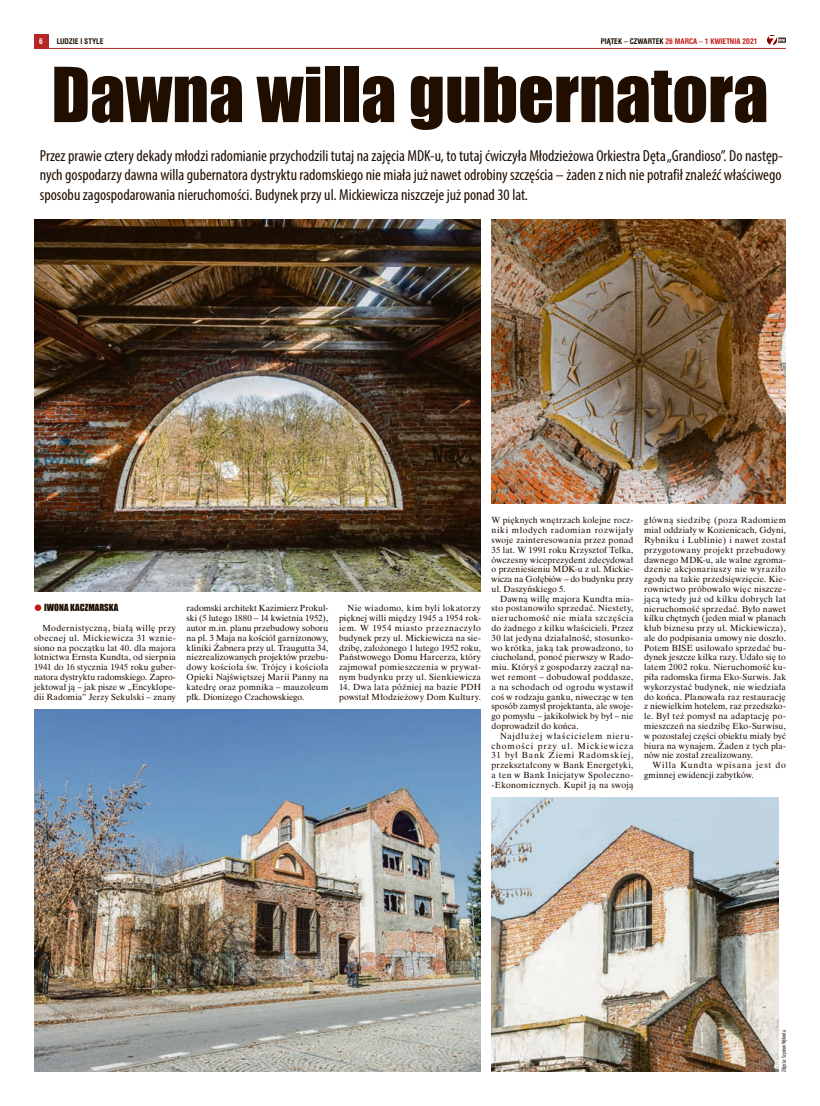
<style>
.page{position:relative;width:820px;height:1106px;background:#fff}
.page>*{position:absolute;margin:0;border:0;box-sizing:border-box;transform-origin:0 0}
.t1{font:70px "Impact";color:#200e00}
.t2{font:condensed 16px/19.2px "Myriad Pro";color:#200e00;text-align:justify}
.t3{font:9px "Impact CE";color:#200e00}
.t4{font:8.5px/9.8px "Dutch 801 Rm PL";letter-spacing:.025em;color:#200e00;text-align:justify}
.t5{font:700 7.5px "Swis 721 Cn PL";color:#c51a14}
.t6{font:700 7.5px "Swis 721 Cn PL";color:#200e00}
.t7{font:700 7.5px "Swis 721 Cn PL";color:#fff}
.t8{font:condensed 6px "Myriad Pro";color:#200e00;scale:.9 1}
.s1{color:#200e00}
</style>
<div class="page">
<div style="left:34px;top:34px;width:14px;height:14px;background:#b52725"></div>
<hr style="left:34px;top:48px;width:751px;height:1px;background:#b52725">
<svg style="left:767px;top:35px;width:17px;height:10px"></svg>
<img style="left:491px;top:797px;width:286px;height:274px">
<img style="left:34px;top:709px;width:446px;height:362px">
<img style="left:34px;top:220px;width:446px;height:372px">
<img style="left:491px;top:220px;width:294px;height:284px">
<p class="t7" style="left:39px;top:37px;width:5px">6</p>
<p class="t6" style="left:57px;top:37px;width:48px">LUDZIE I STYLE</p>
<p class="t5" style="left:600px;top:37px;width:158px"><span class="s1">PIĄTEK – CZWARTEK</span> 26 MARCA – 1 KWIETNIA 2021</p>
<h1 class="t1" style="left:51px;top:40px;width:718px">Dawna willa gubernatora</h1>
<p class="t2" style="left:40px;top:146px;width:744px">Przez prawie cztery dekady młodzi radomianie przychodzili tutaj na zajęcia MDK-u, to tutaj ćwiczyła Młodzieżowa Orkiestra Dęta „Grandioso”. Do następ&shy;nych gospodarzy dawna willa gubernatora dystryktu radomskiego nie miała już nawet odrobiny szczęścia – żaden z nich nie potrafił znaleźć właściwego sposobu zagospodarowania nieruchomości. Budynek przy ul. Mickiewicza niszczeje już ponad 30 lat.</p>
<p class="t3" style="left:44px;top:602px;width:76px">IWONA KACZMARSKA</p>
<p class="t4" style="left:34px;top:623px;width:143px;text-indent:8px">Modernistyczną, białą willę przy obecnej ul. Mickiewicza 31 wznie&shy;siono na początku lat 40. dla majora lotnictwa Ernsta Kundta, od sierpnia 1941 do 16 stycznia 1945 roku guber&shy;natora dystryktu radomskiego. Zapro&shy;jektował ją – jak pisze w „Encyklope&shy;dii Radomia” Jerzy Sekulski – znany</p>
<p class="t4" style="left:186px;top:603px;width:143px">radomski architekt Kazimierz Prokul&shy;ski (5 lutego 1880 – 14 kwietnia 1952), autor m.in. planu przebudowy soboru na pl. 3 Maja na kościół garnizonowy, kliniki Żabnera przy ul. Traugutta 34, niezrealizowanych projektów przebu&shy;dowy kościoła św. Trójcy i kościoła Opieki Najświętszej Marii Panny na katedrę oraz pomnika – mauzoleum płk. Dionizego Czachowskiego.</p>
<p class="t4" style="left:339px;top:603px;width:143px;text-indent:8px">Nie wiadomo, kim byli lokatorzy pięknej willi między 1945 a 1954 rok&shy;iem. W 1954 miasto przeznaczyło budynek przy ul. Mickiewicza na sie&shy;dzibę, założonego 1 lutego 1952 roku, Państwowego Domu Harcerza, który zajmował pomieszczenia w prywat&shy;nym budynku przy ul. Sienkiewicza</p>
<p class="t4" style="left:339px;top:681px;width:143px">14. Dwa lata później na bazie PDH powstał Młodzieżowy Dom Kultury.</p>
<p class="t4" style="left:491px;top:515px;width:143px">W pięknych wnętrzach kolejne rocz&shy;niki młodych radomian rozwijały swoje zainteresowania przez ponad 35 lat. W 1991 roku Krzysztof Telka, ówczesny wiceprezydent zdecydował o przeniesieniu MDK-u z ul. Mickie&shy;wicza na Gołębiów – do budynku przy ul. Daszyńskiego 5.</p>
<p class="t4" style="left:491px;top:593px;width:143px;text-indent:8px">Dawną willę majora Kundta mia&shy;sto postanowiło sprzedać. Niestety, nieruchomość nie miała szczęścia do żadnego z kilku właścicieli. Przez 30 lat jedyna działalność, stosunko&shy;wo krótka, jaką tak prowadzono, to ciucholand, ponoć pierwszy w Rado&shy;miu. Któryś z gospodarzy zaczął na&shy;wet remont – dobudował poddasze, a na schodach od ogrodu wystawił coś w rodzaju ganku, niwecząc w ten sposób zamysł projektanta, ale swoje&shy;go pomysłu – jakikolwiek by był – nie doprowadził do końca.</p>
<p class="t4" style="left:491px;top:730px;width:143px;text-indent:8px">Najdłużej właścicielem nieru&shy;chomości przy ul. Mickiewicza 31 był Bank Ziemi Radomskiej, przekształcony w Bank Energetyki, a ten w Bank Inicjatyw Społeczno--Ekonomicznych. Kupił ją na swoją</p>
<p class="t4" style="left:643px;top:515px;width:143px">główną siedzibę (poza Radomiem miał oddziały w Kozienicach, Gdyni, Rybniku i Lublinie) i nawet został przygotowany projekt przebudowy dawnego MDK-u, ale walne zgroma&shy;dzenie akcjonariuszy nie wyraziło zgody na takie przedsięwzięcie. Kie&shy;rownictwo próbowało więc niszcze&shy;jącą wtedy już od kilku dobrych lat nieruchomość sprzedać. Było nawet kilku chętnych (jeden miał w planach klub biznesu przy ul. Mickiewicza), ale do podpisania umowy nie doszło.<br>Potem BISE usiłowało sprzedać bu&shy;dynek jeszcze kilka razy. Udało się to latem 2002 roku. Nieruchomość ku&shy;piła radomska firma Eko-Surwis. Jak wykorzystać budynek, nie wiedziała do końca. Planowała raz restaurację z niewielkim hotelem, raz przedszko&shy;le. Był też pomysł na adaptację po&shy;mieszczeń na siedzibę Eko-Surwisu, w pozostałej części obiektu miały być biura na wynajem. Żaden z tych pla&shy;nów nie został zrealizowany.</p>
<p class="t4" style="left:643px;top:760px;width:143px;text-indent:8px">Willa Kundta wpisana jest do gminnej ewidencji zabytków.</p>
<p class="t8" style="left:780px;top:1071px;width:47px;rotate:-90deg">Zdjęcia: Szymon Wykrota</p>
</div>
